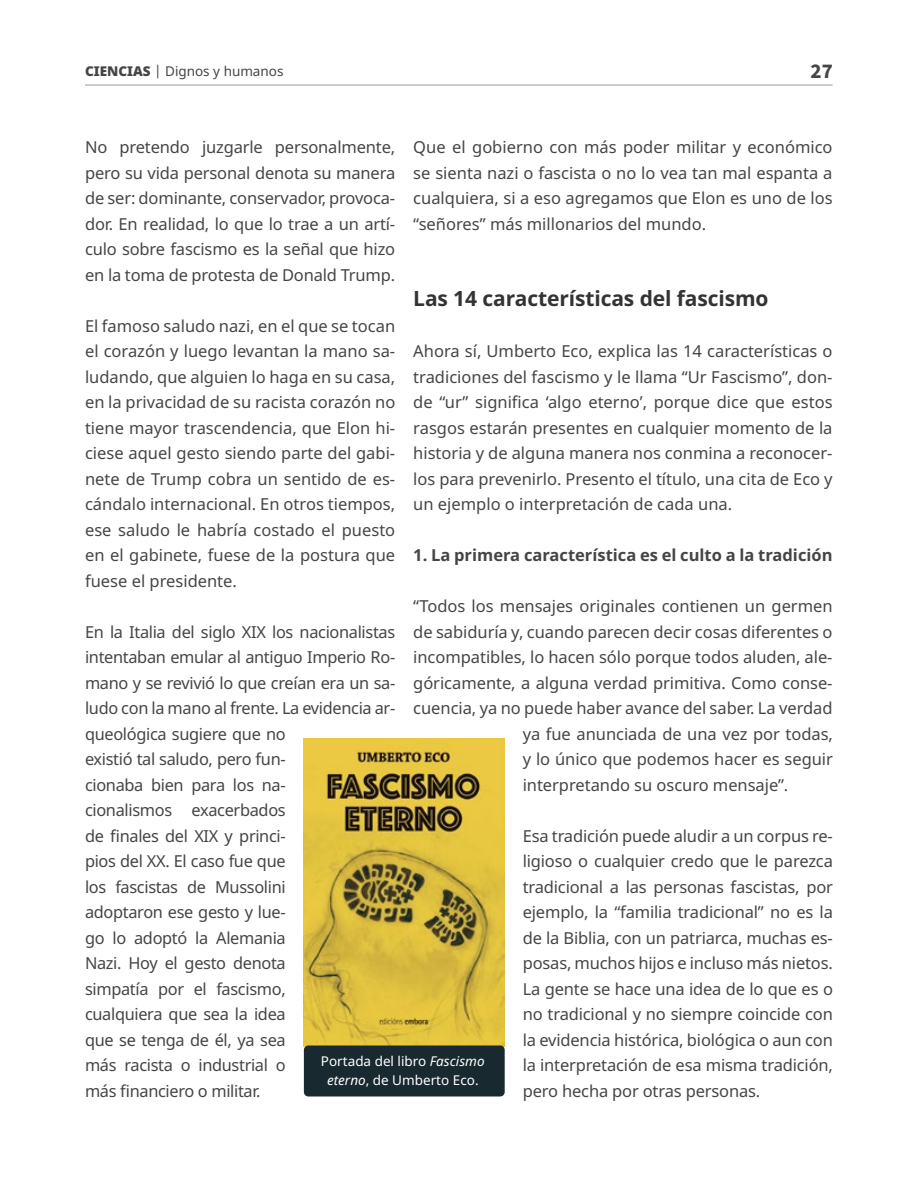
<style>
.page{position:relative;width:918px;height:1188px;background:#fff}
.page>*{position:absolute;margin:0;border:0;box-sizing:border-box;transform-origin:0 0}
.t1{font:700 21px "Noto Sans";letter-spacing:-.005em;color:#333}
.t2{font:700 21px "Source Sans Pro";color:#454545}
.t3{font:16.5px/25.5px "Noto Sans";letter-spacing:-.005em;color:#454545;text-align:justify}
.t4{font:700 16.5px "Noto Sans";color:#454545}
.t5{font:13.5px/19.5px "Noto Sans";color:#fff;text-align:center}
.t6{font:13.5px "Noto Sans";color:#454545}
.s1{font-weight:900}
.s2{font-style:italic}
</style>
<div class="page">
<hr style="left:85px;top:85px;width:748px;height:1px;background:#98989a">
<img style="left:304px;top:738px;width:201px;height:309px">
<div style="left:304px;top:1046px;width:201px;height:50px;background:#18292f;border-radius:4px"></div>
<p class="t6" style="left:85px;top:62px;width:200px"><span class="s1">CIENCIAS</span> | Dignos y humanos</p>
<p class="t2" style="left:811px;top:56px;width:24px">27</p>
<p class="t3" style="left:85px;top:135px;width:312px">No pretendo juzgarle personalmente, pero su vida personal denota su manera de ser: dominante, conservador, provoca&shy;dor. En realidad, lo que lo trae a un artí&shy;culo sobre fascismo es la señal que hizo en la toma de protesta de Donald Trump.</p>
<p class="t3" style="left:85px;top:313px;width:312px">El famoso saludo nazi, en el que se tocan el corazón y luego levantan la mano sa&shy;ludando, que alguien lo haga en su casa, en la privacidad de su racista corazón no tiene mayor trascendencia, que Elon hi&shy;ciese aquel gesto siendo parte del gabi&shy;nete de Trump cobra un sentido de es&shy;cándalo internacional. En otros tiempos, ese saludo le habría costado el puesto en el gabinete, fuese de la postura que fuese el presidente.</p>
<p class="t3" style="left:85px;top:619px;width:312px">En la Italia del siglo XIX los nacionalistas intentaban emular al antiguo Imperio Ro&shy;mano y se revivió lo que creían era un sa&shy;ludo con la mano al frente. La evidencia ar-</p>
<p class="t3" style="left:413px;top:135px;width:421px">Que el gobierno con más poder militar y económico se sienta nazi o fascista o no lo vea tan mal espanta a cualquiera, si a eso agregamos que Elon es uno de los “señores” más millonarios del mundo.</p>
<h2 class="t1" style="left:413px;top:284px;width:357px">Las 14 características del fascismo</h2>
<p class="t3" style="left:413px;top:339px;width:421px">Ahora sí, Umberto Eco, explica las 14 características o tradiciones del fascismo y le llama “Ur Fascismo”, don&shy;de “ur” significa ‘algo eterno’, porque dice que estos rasgos estarán presentes en cualquier momento de la historia y de alguna manera nos conmina a reconocer&shy;los para prevenirlo. Presento el título, una cita de Eco y un ejemplo o interpretación de cada una.</p>
<p class="t4" style="left:413px;top:543px;width:421px">1. La primera característica es el culto a la tradición</p>
<p class="t3" style="left:413px;top:594px;width:421px">“Todos los mensajes originales contienen un germen de sabiduría y, cuando parecen decir cosas diferentes o incompatibles, lo hacen sólo porque todos aluden, ale&shy;góricamente, a alguna verdad primitiva. Como conse&shy;cuencia, ya no puede haber avance del saber. La verdad</p>
<p class="t3" style="left:85px;top:721px;width:202px">queológica sugiere que no existió tal saludo, pero fun&shy;cionaba bien para los na&shy;cionalismos exacerbados de finales del XIX y princi&shy;pios del XX. El caso fue que los fascistas de Mussolini adoptaron ese gesto y lue&shy;go lo adoptó la Alemania Nazi. Hoy el gesto denota simpatía por el fascismo, cualquiera que sea la idea que se tenga de él, ya sea más racista o industrial o más financiero o militar.</p>
<p class="t3" style="left:523px;top:721px;width:312px">ya fue anunciada de una vez por todas, y lo único que podemos hacer es seguir interpretando su oscuro mensaje”.</p>
<p class="t3" style="left:523px;top:823px;width:312px">Esa tradición puede aludir a un corpus re&shy;ligioso o cualquier credo que le parezca tradicional a las personas fascistas, por ejemplo, la “familia tradicional” no es la de la Biblia, con un patriarca, muchas es&shy;posas, muchos hijos e incluso más nietos.<br>La gente se hace una idea de lo que es o no tradicional y no siempre coincide con la evidencia histórica, biológica o aun con la interpretación de esa misma tradición, pero hecha por otras personas.</p>
<p class="t5" style="left:321px;top:1052px;width:165px">Portada del libro <span class="s2">Fascismo eterno</span>, de Umberto Eco.</p>
</div>
